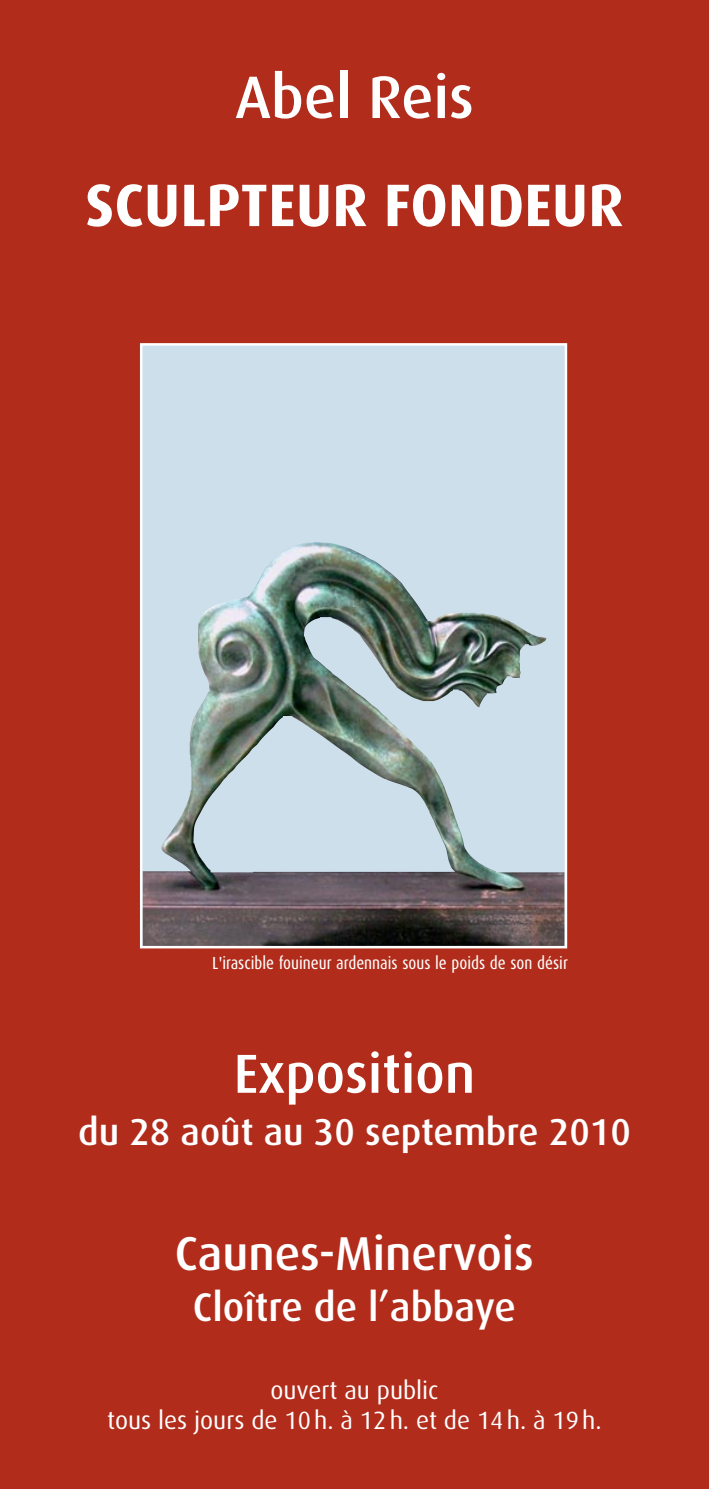
<style>
.page{position:relative;width:709px;height:1489px;background:#fff}
.page>*{position:absolute;margin:0;border:0;box-sizing:border-box;transform-origin:0 0}
.t1{font:700 60px "Dax";color:#fff}
.t2{font:500 60px "Dax";color:#fff}
.t3{font:500 55px "Dax";color:#fff}
.t4{font:500 47.5px "Dax";color:#fff}
.t5{font:500 40px "Dax";color:#fff}
.t6{font:500 37.5px "Dax";color:#fff}
.t7{font:25px/30px "Dax";color:#fff;text-align:center}
.t8{font:17.5px "Dax Condensed";color:#fff}
</style>
<div class="page">
<div style="left:0;top:0;width:709px;height:1488px;background:#b12c1b"></div>
<div style="left:142px;top:345px;width:422px;height:600px;background:#cedfec"></div>
<img style="left:143px;top:542px;width:421px;height:403px">
<div style="left:140px;top:343px;width:427px;height:605px;border:2px solid #fff"></div>
<h1 class="t2" style="left:235px;top:71px;width:240px">Abel Reis</h1>
<h1 class="t1" style="left:85px;top:176px;width:540px">SCULPTEUR FONDEUR</h1>
<p class="t8" style="left:212px;top:954px;width:357px">L'irascible fouineur ardennais sous le poids de son désir</p>
<h2 class="t3" style="left:234px;top:1049px;width:243px">Exposition</h2>
<h3 class="t6" style="left:78px;top:1115px;width:554px">du 28 août au 30 septembre 2010</h3>
<h3 class="t4" style="left:175px;top:1232px;width:360px">Caunes-Minervois</h3>
<h3 class="t5" style="left:193px;top:1289px;width:324px">Cloître de l’abbaye</h3>
<p class="t7" style="left:107px;top:1376px;width:496px">ouvert au public<br>tous les jours de 10 h. à 12 h. et de 14 h. à 19h.</p>
</div>
